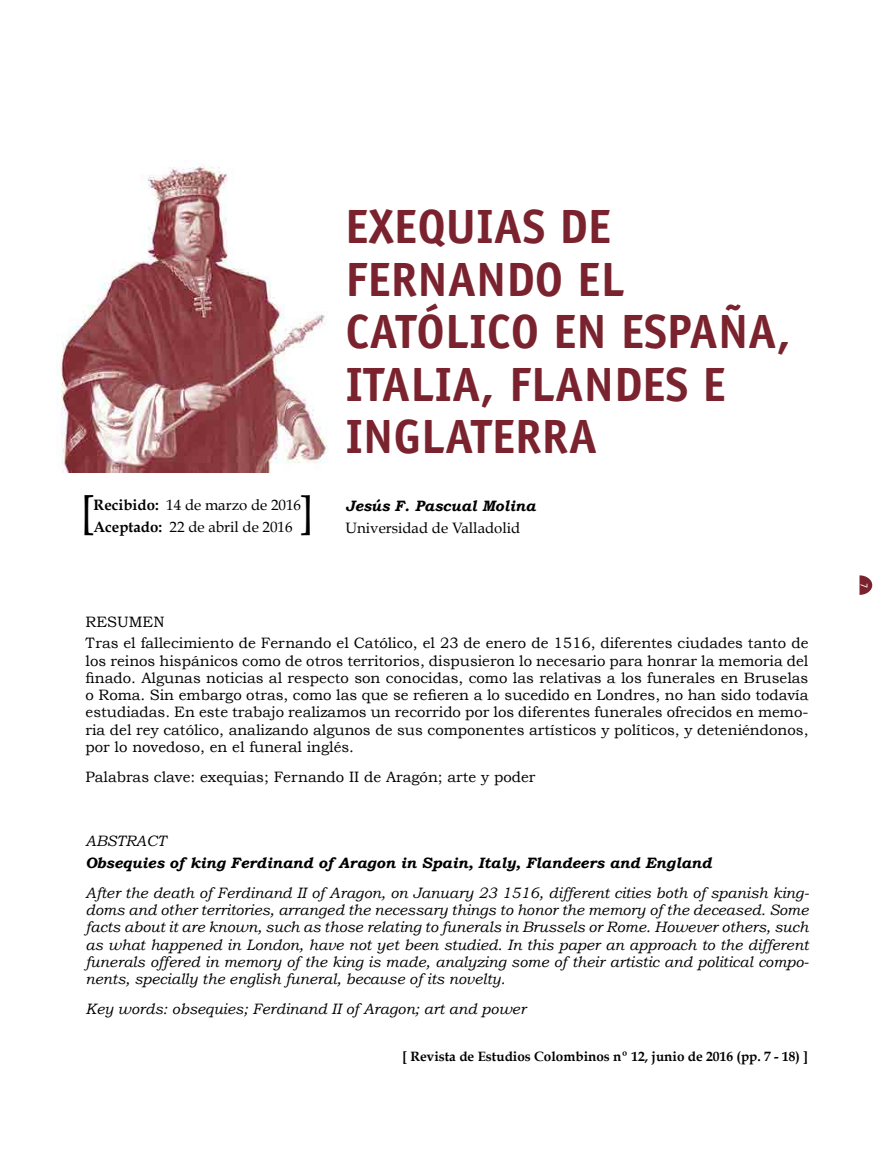
<style>
.page{position:relative;width:893px;height:1149px;background:#fff}
.page>*{position:absolute;margin:0;border:0;box-sizing:border-box;transform-origin:0 0}
.t1{font:700 48px/52.5px "Officina Sans";color:#7a232e}
.t2{font:42px "Book Antiqua";color:#000}
.t3{font:15px/17.2px "Bookman Old Style";color:#000}
.t4{font:italic 15px/17.2px "Bookman Old Style";color:#000;text-align:justify}
.t5{font:italic 700 15px "Bookman Old Style";color:#000}
.t6{font:15px "Book Antiqua";color:#000}
.t7{font:700 13.5px "Book Antiqua";color:#000}
.t8{font:10.5px "Officina Sans";color:#fff}
.s1{font-weight:700}
</style>
<div class="page">
<svg style="left:859px;top:575px;width:13px;height:19px"></svg>
<img style="left:58px;top:166px;width:270px;height:306px">
<h1 class="t1" style="left:345px;top:200px;width:447px">EXEQUIAS DE<br>FERNANDO EL<br>CATÓLICO EN ESPAÑA,<br>ITALIA, FLANDES E<br>INGLATERRA</h1>
<h2 class="t2" style="left:81px;top:486px;width:15px">[</h2>
<h2 class="t2" style="left:300px;top:486px;width:15px">]</h2>
<p class="t6" style="left:94px;top:495px;width:209px"><span class="s1">Recibido:</span> 14 de marzo de 2016</p>
<p class="t6" style="left:94px;top:517px;width:200px"><span class="s1">Aceptado:</span> 22 de abril de 2016</p>
<p class="t5" style="left:345px;top:496px;width:192px">Jesús F. Pascual Molina</p>
<p class="t6" style="left:345px;top:518px;width:176px">Universidad de Valladolid</p>
<p class="t3" style="left:86px;top:610px;width:724px;line-height:21.5px">RESUMEN<br>Tras el fallecimiento de Fernando el Católico, el 23 de enero de 1516, diferentes ciudades tanto de</p>
<p class="t3" style="left:86px;top:651px;width:724px;text-align:justify">los reinos hispánicos como de otros territorios, dispusieron lo necesario para honrar la memoria del finado. Algunas noticias al respecto son conocidas, como las relativas a los funerales en Bruselas o Roma. Sin embargo otras, como las que se refieren a lo sucedido en Londres, no han sido todavía estudiadas. En este trabajo realizamos un recorrido por los diferentes funerales ofrecidos en memo&shy;ria del rey católico, analizando algunos de sus componentes artísticos y políticos, y deteniéndonos, por lo novedoso, en el funeral inglés.</p>
<p class="t3" style="left:86px;top:767px;width:451px">Palabras clave: exequias; Fernando II de Aragón; arte y poder</p>
<p class="t4" style="left:86px;top:832px;width:82px">ABSTRACT</p>
<p class="t5" style="left:86px;top:853px;width:628px">Obsequies of king Ferdinand of Aragon in Spain, Italy, Flandeers and England</p>
<p class="t4" style="left:86px;top:883px;width:725px">After the death of Ferdinand II of Aragon, on January 23 1516, different cities both of spanish king&shy;doms and other territories, arranged the necessary things to honor the memory of the deceased. Some facts about it are known, such as those relating to funerals in Brussels or Rome. However others, such as what happened in London, have not yet been studied. In this paper an approach to the different funerals offered in memory of the king is made, analyzing some of their artistic and political compo&shy;nents, specially the english funeral, because of its novelty.</p>
<p class="t4" style="left:86px;top:1000px;width:442px">Key words: obsequies; Ferdinand II of Aragon; art and power</p>
<p class="t7" style="left:403px;top:1048px;width:407px">[ Revista de Estudios Colombinos nº 12, junio de 2016 (pp. 7 - 18) ]</p>
<p class="t8" style="left:871px;top:582px;width:7px;rotate:90deg">7</p>
</div>
